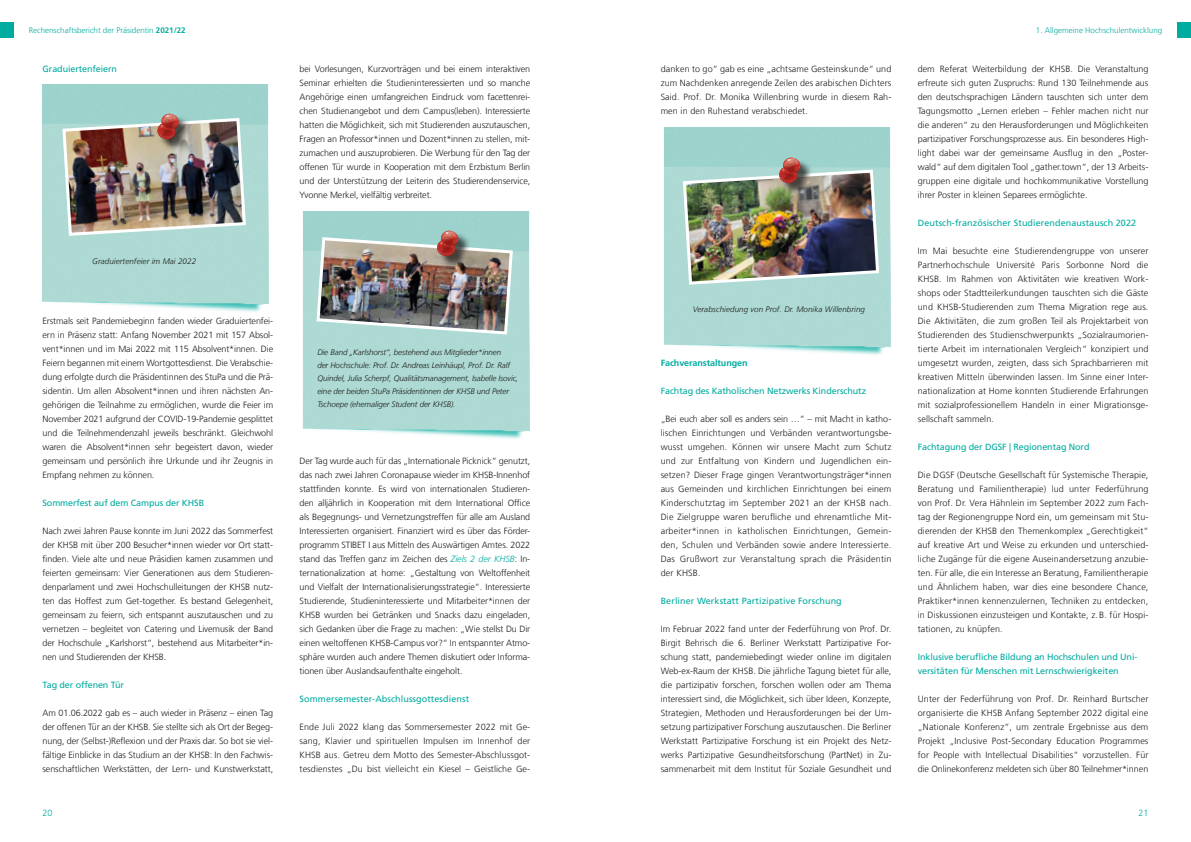
<style>
.page{position:relative;width:1191px;height:842px;background:#fff}
.page>*{position:absolute;margin:0;border:0;box-sizing:border-box;transform-origin:0 0}
.t1{font:300 9px/14px "Frutiger LT Com";color:#1d1d1b;text-align:justify}
.t2{font:9px/14px "Frutiger LT Com";letter-spacing:-.01em;color:#00aba0}
.t3{font:9px "Frutiger LT Com";letter-spacing:.01em;color:#00aba0}
.t4{font:700 9px "Frutiger LT Com";letter-spacing:-.01em;color:#00aba0}
.t5{font:300 9px "Frutiger LT Com";color:#00aba0}
.t6{font:italic 300 8px/13px "Frutiger LT Com";letter-spacing:-.01em;color:#1d1d1b}
.t7{font:300 8px "Frutiger LT Com";color:#00aba0}
.t8{font:italic 300 8px "Frutiger LT Com";letter-spacing:.01em;color:#1d1d1b}
.s1{font-weight:700}
.s2{font-style:italic;color:#00aba0}
</style>
<div class="page">
<div style="left:1176px;top:23px;width:15px;height:15px;background:#00aba0"></div>
<div style="left:0;top:23px;width:14px;height:15px;background:#00aba0"></div>
<img style="left:42px;top:84px;width:227px;height:228px">
<img style="left:303px;top:211px;width:227px;height:228px">
<img style="left:61px;top:114px;width:186px;height:123px">
<img style="left:315px;top:231px;width:199px;height:105px">
<img style="left:664px;top:128px;width:227px;height:227px">
<img style="left:681px;top:158px;width:199px;height:128px">
<p class="t7" style="left:29px;top:26px;width:158px">Rechenschaftsbericht der Präsidentin <span class="s1">2021/22</span></p>
<p class="t7" style="left:1036px;top:26px;width:128px">1. Allgemeine Hochschulentwicklung</p>
<p class="t1" style="left:300px;top:62px;width:232px">bei Vorlesungen, Kurzvorträgen und bei einem interaktiven Seminar erhielten die Studieninteressierten und so manche Angehörige einen umfangreichen Eindruck vom facettenrei&shy;chen Studienangebot und dem Campus(leben). Interessierte hatten die Möglichkeit, sich mit Studierenden auszutauschen, Fragen an Professor*innen und Dozent*innen zu stellen, mit&shy;zumachen und auszuprobieren. Die Werbung für den Tag der offenen Tür wurde in Kooperation mit dem Erzbistum Berlin und der Unterstützung der Leiterin des Studierendenservice, Yvonne Merkel, vielfältig verbreitet.</p>
<p class="t2" style="left:43px;top:62px;width:76px">Graduiertenfeiern</p>
<p class="t1" style="left:917px;top:62px;width:232px">dem Referat Weiterbildung der KHSB. Die Veranstaltung erfreute sich guten Zuspruchs: Rund 130 Teilnehmende aus den deutschsprachigen Ländern tauschten sich unter dem Tagungsmotto „Lernen erleben – Fehler machen nicht nur die anderen“ zu den Herausforderungen und Möglichkeiten partizipativer Forschungsprozesse aus. Ein besonderes High&shy;light dabei war der gemeinsame Ausflug in den „Poster&shy;wald“ auf dem digitalen Tool „gather.town“, der 13 Arbeits&shy;gruppen eine digitale und hochkommunikative Vorstellung ihrer Poster in kleinen Separees ermöglichte.</p>
<p class="t3" style="left:917px;top:218px;width:220px">Deutsch-französischer Studierendenaustausch 2022</p>
<p class="t1" style="left:917px;top:244px;width:232px">Im Mai besuchte eine Studierendengruppe von unserer Partnerhochschule Université Paris Sorbonne Nord die KHSB. Im Rahmen von Aktivitäten wie kreativen Work&shy;shops oder Stadtteilerkundungen tauschten sich die Gäste und KHSB-Studierenden zum Thema Migration rege aus.<br>Die Aktivitäten, die zum großen Teil als Projektarbeit von Studierenden des Studienschwerpunkts „Sozialraumorien&shy;tierte Arbeit im internationalen Vergleich“ konzipiert und umgesetzt wurden, zeigten, dass sich Sprachbarrieren mit kreativen Mitteln überwinden lassen. Im Sinne einer Inter&shy;nationalization at Home konnten Studierende Erfahrungen mit sozialprofessionellem Handeln in einer Migrationsge&shy;sellschaft sammeln.</p>
<p class="t2" style="left:917px;top:440px;width:173px">Fachtagung der DGSF | Regionentag Nord</p>
<p class="t1" style="left:917px;top:468px;width:232px">Die DGSF (Deutsche Gesellschaft für Systemische Therapie, Beratung und Familientherapie) lud unter Federführung von Prof. Dr. Vera Hähnlein im September 2022 zum Fach&shy;tag der Regionengruppe Nord ein, um gemeinsam mit Stu&shy;dierenden der KHSB den Themenkomplex „Gerechtigkeit“ auf kreative Art und Weise zu erkunden und unterschied&shy;liche Zugänge für die eigene Auseinandersetzung anzubie&shy;ten. Für alle, die ein Interesse an Beratung, Familientherapie und Ähnlichem haben, war dies eine besondere Chance, Praktiker*innen kennenzulernen, Techniken zu entdecken, in Diskussionen einzusteigen und Kontakte, z. B. für Hospi&shy;tationen, zu knüpfen.</p>
<p class="t2" style="left:917px;top:650px;width:221px">Inklusive berufliche Bildung an Hochschulen und Uni&shy;versitäten für Menschen mit Lernschwierigkeiten</p>
<p class="t1" style="left:917px;top:692px;width:232px">Unter der Federführung von Prof. Dr. Reinhard Burtscher organisierte die KHSB Anfang September 2022 digital eine „Nationale Konferenz“, um zentrale Ergebnisse aus dem Projekt „Inclusive Post-Secondary Education Programmes for People with Intellectual Disabilities“ vorzustellen. Für die Onlinekonferenz meldeten sich über 80 Teilnehmer*innen</p>
<p class="t1" style="left:660px;top:62px;width:232px">danken to go“ gab es eine „achtsame Gesteinskunde“ und zum Nachdenken anregende Zeilen des arabischen Dichters Said. Prof. Dr. Monika Willenbring wurde in diesem Rah&shy;men in den Ruhestand verabschiedet.</p>
<p class="t8" style="left:92px;top:256px;width:105px">Graduiertenfeier im Mai 2022</p>
<p class="t8" style="left:693px;top:304px;width:174px">Verabschiedung von Prof. Dr. Monika Willenbring</p>
<p class="t1" style="left:43px;top:314px;width:232px">Erstmals seit Pandemiebeginn fanden wieder Graduiertenfei&shy;ern in Präsenz statt: Anfang November 2021 mit 157 Absol&shy;vent*innen und im Mai 2022 mit 115 Absolvent*innen. Die Feiern begannen mit einem Wortgottesdienst. Die Verabschie&shy;dung erfolgte durch die Präsidentinnen des StuPa und die Prä&shy;sidentin. Um allen Absolvent*innen und ihren nächsten An&shy;gehörigen die Teilnahme zu ermöglichen, wurde die Feier im November 2021 aufgrund der COVID-19-Pandemie gesplittet und die Teilnehmendenzahl jeweils beschränkt. Gleichwohl waren die Absolvent*innen sehr begeistert davon, wieder gemeinsam und persönlich ihre Urkunde und ihr Zeugnis in Empfang nehmen zu können.</p>
<p class="t2" style="left:43px;top:496px;width:163px">Sommerfest auf dem Campus der KHSB</p>
<p class="t1" style="left:43px;top:524px;width:232px">Nach zwei Jahren Pause konnte im Juni 2022 das Sommerfest der KHSB mit über 200 Besucher*innen wieder vor Ort statt&shy;finden. Viele alte und neue Präsidien kamen zusammen und feierten gemeinsam: Vier Generationen aus dem Studieren&shy;denparlament und zwei Hochschulleitungen der KHSB nutz&shy;ten das Hoffest zum Get-together. Es bestand Gelegenheit, gemeinsam zu feiern, sich entspannt auszutauschen und zu vernetzen – begleitet von Catering und Livemusik der Band der Hochschule „Karlshorst“, bestehend aus Mitarbeiter*in&shy;nen und Studierenden der KHSB.</p>
<p class="t2" style="left:43px;top:678px;width:83px">Tag der offenen Tür</p>
<p class="t1" style="left:43px;top:706px;width:232px">Am 01.06.2022 gab es – auch wieder in Präsenz – einen Tag der offenen Tür an der KHSB. Sie stellte sich als Ort der Begeg&shy;nung, der (Selbst-)Reflexion und der Praxis dar. So bot sie viel&shy;fältige Einblicke in das Studium an der KHSB: In den Fachwis&shy;senschaftlichen Werkstätten, der Lern- und Kunstwerkstatt,</p>
<p class="t6" style="left:317px;top:345px;width:202px">Die Band „Karlshorst“, bestehend aus Mitglieder*innen<br>der Hochschule: Prof. Dr. Andreas Leinhäupl, Prof. Dr. Ralf Quindel, Julia Scherpf, Qualitätsmanagement, Isabelle Isovic, eine der beiden StuPa Präsidentinnen der KHSB und Peter Tschoepe (ehemaliger Student der KHSB).</p>
<p class="t4" style="left:660px;top:358px;width:88px">Fachveranstaltungen</p>
<p class="t2" style="left:660px;top:384px;width:207px">Fachtag des Katholischen Netzwerks Kinderschutz</p>
<p class="t1" style="left:660px;top:412px;width:232px">„Bei euch aber soll es anders sein …“ – mit Macht in katho&shy;lischen Einrichtungen und Verbänden verantwortungsbe&shy;wusst umgehen. Können wir unsere Macht zum Schutz und zur Entfaltung von Kindern und Jugendlichen ein&shy;setzen? Dieser Frage gingen Verantwortungsträger*innen aus Gemeinden und kirchlichen Einrichtungen bei einem Kinderschutztag im September 2021 an der KHSB nach.<br>Die Zielgruppe waren berufliche und ehrenamtliche Mit&shy;arbeiter*innen in katholischen Einrichtungen, Gemein&shy;den, Schulen und Verbänden sowie andere Interessierte.<br>Das Grußwort zur Veranstaltung sprach die Präsidentin der KHSB.</p>
<p class="t3" style="left:660px;top:596px;width:182px">Berliner Werkstatt Partizipative Forschung</p>
<p class="t1" style="left:660px;top:622px;width:232px">Im Februar 2022 fand unter der Federführung von Prof. Dr.<br>Birgit Behrisch die 6. Berliner Werkstatt Partizipative For&shy;schung statt, pandemiebedingt wieder online im digitalen Web-ex-Raum der KHSB. Die jährliche Tagung bietet für alle, die partizipativ forschen, forschen wollen oder am Thema interessiert sind, die Möglichkeit, sich über Ideen, Konzepte, Strategien, Methoden und Herausforderungen bei der Um&shy;setzung partizipativer Forschung auszutauschen. Die Berliner Werkstatt Partizipative Forschung ist ein Projekt des Netz&shy;werks Partizipative Gesundheitsforschung (PartNet) in Zu&shy;sammenarbeit mit dem Institut für Soziale Gesundheit und</p>
<p class="t1" style="left:300px;top:454px;width:232px">Der Tag wurde auch für das „Internationale Picknick“ genutzt, das nach zwei Jahren Coronapause wieder im KHSB-Innenhof stattfinden konnte. Es wird von internationalen Studieren&shy;den alljährlich in Kooperation mit dem International Office als Begegnungs- und Vernetzungstreffen für alle am Ausland Interessierten organisiert. Finanziert wird es über das Förder&shy;programm STIBET I aus Mitteln des Auswärtigen Amtes. 2022 stand das Treffen ganz im Zeichen des <span class="s2">Ziels 2 der KHSB</span>: In&shy;ternationalization at home: „Gestaltung von Weltoffenheit und Vielfalt der Internationalisierungsstrategie“. Interessierte Studierende, Studieninteressierte und Mitarbeiter*innen der KHSB wurden bei Getränken und Snacks dazu eingeladen, sich Gedanken über die Frage zu machen: „Wie stellst Du Dir einen weltoffenen KHSB-Campus vor?“ In entspannter Atmo&shy;sphäre wurden auch andere Themen diskutiert oder Informa&shy;tionen über Auslandsaufenthalte eingeholt.</p>
<p class="t3" style="left:300px;top:694px;width:171px">Sommersemester-Abschlussgottesdienst</p>
<p class="t1" style="left:300px;top:720px;width:232px">Ende Juli 2022 klang das Sommersemester 2022 mit Ge&shy;sang, Klavier und spirituellen Impulsen im Innenhof der KHSB aus. Getreu dem Motto des Semester-Abschlussgot&shy;tesdienstes „Du bist vielleicht ein Kiesel – Geistliche Ge-</p>
<p class="t5" style="left:43px;top:807px;width:12px">20</p>
<p class="t5" style="left:1138px;top:807px;width:12px">21</p>
</div>
